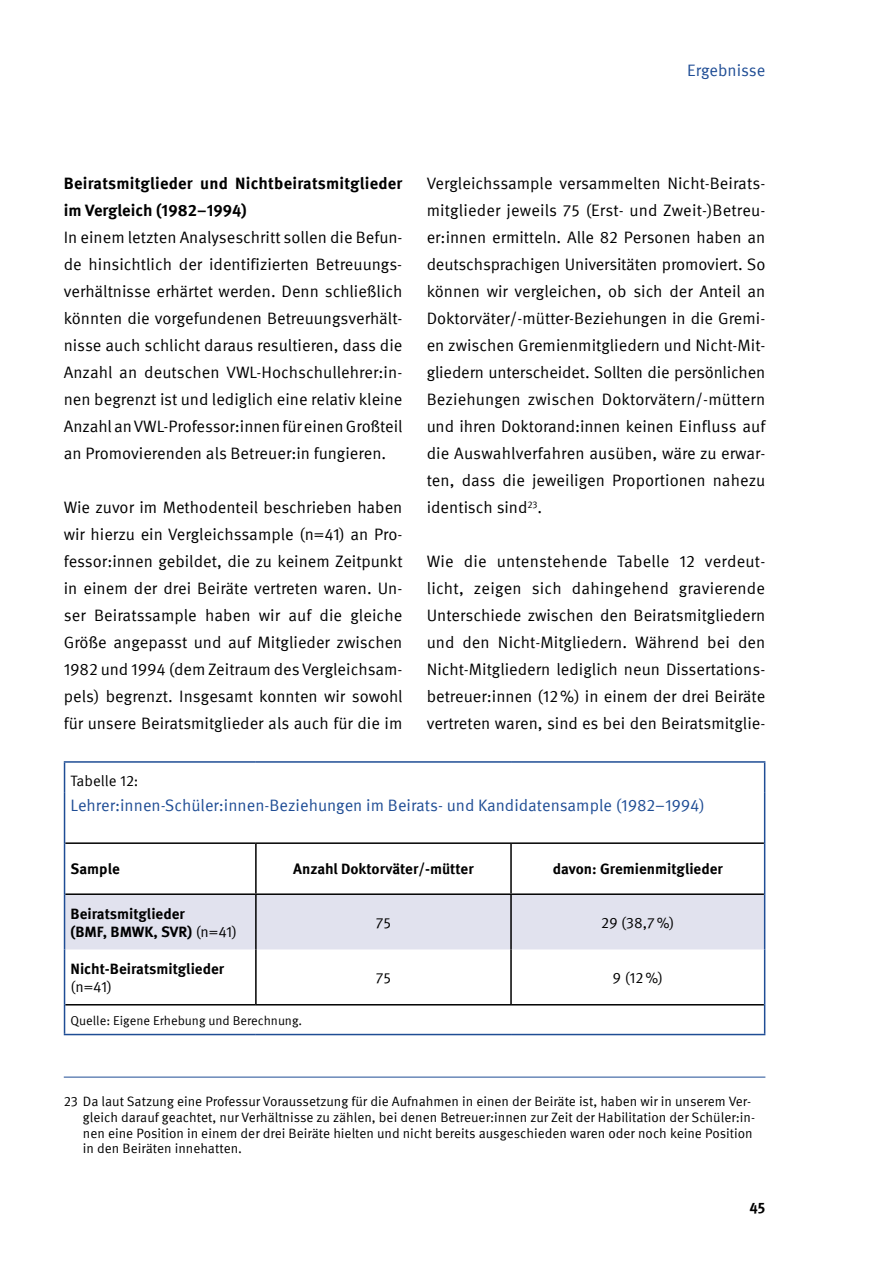
<style>
.page{position:relative;width:893px;height:1263px;background:#fff}
.page>*{position:absolute;margin:0;border:0;box-sizing:border-box;transform-origin:0 0}
.t1{font:16.5px/27px "Meta IGM";color:#000;text-align:justify}
.t2{font:16.5px "Meta IGM";color:#1f4d95}
.t3{font:700 16.5px/27px "Meta IGM";letter-spacing:.01em;color:#000}
.t4{font:700 15px/18px "Meta IGM";color:#000}
.t5{font:15px "Meta IGM";color:#000}
.t6{font:13.5px/15.8px "Meta IGM";color:#000}
.t7{font:12.75px "Meta IGM";color:#000}
.s1{font-weight:400}
</style>
<div class="page">
<hr style="left:64px;top:1077px;width:701px;height:1px;background:#1f4d95">
<div style="left:65px;top:895px;width:699px;height:54px;background:#e1e2ee"></div>
<hr style="left:65px;top:842px;width:191px;height:2px;background:#000">
<hr style="left:256px;top:842px;width:255px;height:2px;background:#000">
<hr style="left:511px;top:842px;width:253px;height:2px;background:#000">
<hr style="left:65px;top:893px;width:191px;height:2px;background:#000">
<hr style="left:256px;top:893px;width:255px;height:2px;background:#000">
<hr style="left:511px;top:893px;width:253px;height:2px;background:#000">
<hr style="left:65px;top:1004px;width:191px;height:1px;background:#000">
<hr style="left:256px;top:1004px;width:255px;height:1px;background:#000">
<hr style="left:511px;top:1004px;width:253px;height:1px;background:#000">
<svg style="left:64px;top:1005px;width:1px;height:29px"></svg>
<svg style="left:764px;top:1005px;width:1px;height:29px"></svg>
<hr style="left:64px;top:1034px;width:192px;height:1px;background:#1f4d95">
<hr style="left:256px;top:1034px;width:255px;height:1px;background:#1f4d95">
<hr style="left:511px;top:1034px;width:254px;height:1px;background:#1f4d95">
<hr style="left:64px;top:761px;width:192px;height:2px;background:#1f4d95">
<svg style="left:64px;top:763px;width:1px;height:29px"></svg>
<hr style="left:256px;top:761px;width:255px;height:2px;background:#1f4d95">
<hr style="left:511px;top:761px;width:254px;height:2px;background:#1f4d95">
<svg style="left:764px;top:763px;width:1px;height:29px"></svg>
<hr style="left:64px;top:792px;width:1px;height:51px;background:#1f4d95">
<hr style="left:764px;top:792px;width:1px;height:51px;background:#1f4d95">
<hr style="left:64px;top:843px;width:1px;height:51px;background:#1f4d95">
<hr style="left:764px;top:843px;width:1px;height:51px;background:#1f4d95">
<hr style="left:64px;top:894px;width:1px;height:55px;background:#1f4d95">
<hr style="left:764px;top:894px;width:1px;height:55px;background:#1f4d95">
<hr style="left:64px;top:949px;width:1px;height:56px;background:#1f4d95">
<hr style="left:764px;top:949px;width:1px;height:56px;background:#1f4d95">
<hr style="left:255px;top:844px;width:2px;height:49px;background:#000">
<hr style="left:510px;top:844px;width:2px;height:49px;background:#000">
<hr style="left:255px;top:895px;width:2px;height:54px;background:#000">
<hr style="left:510px;top:895px;width:2px;height:54px;background:#000">
<hr style="left:255px;top:949px;width:2px;height:55px;background:#000">
<hr style="left:510px;top:949px;width:2px;height:55px;background:#000">
<p class="t2" style="left:687px;top:58px;width:80px">Ergebnisse</p>
<p class="t3" style="left:64px;top:169px;width:340px">Beiratsmitglieder und Nichtbeiratsmitglieder im Vergleich (1982–1994)</p>
<p class="t1" style="left:64px;top:223px;width:340px">In einem letzten Analyseschritt sollen die Befun&shy;de hinsichtlich der identifizierten Betreuungs&shy;verhältnisse erhärtet werden. Denn schließlich könnten die vorgefundenen Betreuungsverhält&shy;nisse auch schlicht daraus resultieren, dass die Anzahl an deutschen VWL-Hochschullehrer:in&shy;nen begrenzt ist und lediglich eine relativ kleine Anzahl an VWL-Professor:innen für einen Großteil an Promovierenden als Betreuer:in fungieren.</p>
<p class="t1" style="left:64px;top:493px;width:340px">Wie zuvor im Methodenteil beschrieben haben wir hierzu ein Vergleichssample (n=41) an Pro&shy;fessor:innen gebildet, die zu keinem Zeitpunkt in einem der drei Beiräte vertreten waren. Un&shy;ser Beiratssample haben wir auf die gleiche Größe angepasst und auf Mitglieder zwischen 1982 und 1994 (dem Zeitraum des Vergleichsam&shy;pels) begrenzt. Insgesamt konnten wir sowohl für unsere Beiratsmitglieder als auch für die im</p>
<p class="t1" style="left:427px;top:169px;width:340px">Vergleichssample versammelten Nicht-Beirats&shy;mitglieder jeweils 75 (Erst- und Zweit-)Betreu&shy;er:innen ermitteln. Alle 82 Personen haben an deutschsprachigen Universitäten promoviert. So können wir vergleichen, ob sich der Anteil an Doktorväter/-mütter-Beziehungen in die Gremi&shy;en zwischen Gremienmitgliedern und Nicht-Mit&shy;gliedern unterscheidet. Sollten die persönlichen Beziehungen zwischen Doktorvätern/-müttern und ihren Doktorand:innen keinen Einfluss auf die Auswahlverfahren ausüben, wäre zu erwar&shy;ten, dass die jeweiligen Proportionen nahezu identisch sind<sup>23</sup>.</p>
<p class="t1" style="left:427px;top:547px;width:340px">Wie die untenstehende Tabelle 12 verdeut&shy;licht, zeigen sich dahingehend gravierende Unterschiede zwischen den Beiratsmitgliedern und den Nicht-Mitgliedern. Während bei den Nicht-Mitgliedern lediglich neun Dissertations&shy;betreuer:innen (12%) in einem der drei Beiräte vertreten waren, sind es bei den Beiratsmitglie-</p>
<p class="t5" style="left:71px;top:770px;width:70px">Tabelle 12:</p>
<p class="t2" style="left:71px;top:792px;width:636px">Lehrer:innen-Schüler:innen-Beziehungen im Beirats- und Kandidatensample (1982–1994)</p>
<p class="t4" style="left:71px;top:859px;width:51px">Sample</p>
<p class="t4" style="left:293px;top:859px;width:182px">Anzahl Doktorväter/-mütter</p>
<p class="t4" style="left:553px;top:859px;width:171px">davon: Gremienmitglieder</p>
<p class="t4" style="left:71px;top:903px;width:168px">Beiratsmitglieder<br>(BMF, BMWK, SVR) <span class="s1">(n=41)</span></p>
<p class="t5" style="left:376px;top:911px;width:17px">75</p>
<p class="t5" style="left:601px;top:911px;width:75px">29 (38,7%)</p>
<p class="t4" style="left:71px;top:959px;width:155px">Nicht-Beiratsmitglieder</p>
<p class="t5" style="left:71px;top:975px;width:43px">(n=41)</p>
<p class="t5" style="left:376px;top:966px;width:17px">75</p>
<p class="t5" style="left:613px;top:966px;width:52px">9 (12%)</p>
<p class="t7" style="left:71px;top:1010px;width:233px">Quelle: Eigene Erhebung und Berechnung.</p>
<p class="t6" style="left:83px;top:1093px;width:674px;text-indent:-19px">23 Da laut Satzung eine Professur Voraussetzung für die Aufnahmen in einen der Beiräte ist, haben wir in unserem Ver&shy;gleich darauf geachtet, nur Verhältnisse zu zählen, bei denen Betreuer:innen zur Zeit der Habilitation der Schüler:in&shy;nen eine Position in einem der drei Beiräte hielten und nicht bereits ausgeschieden waren oder noch keine Position in den Beiräten innehatten.</p>
<p class="t4" style="left:749px;top:1198px;width:17px">45</p>
</div>
